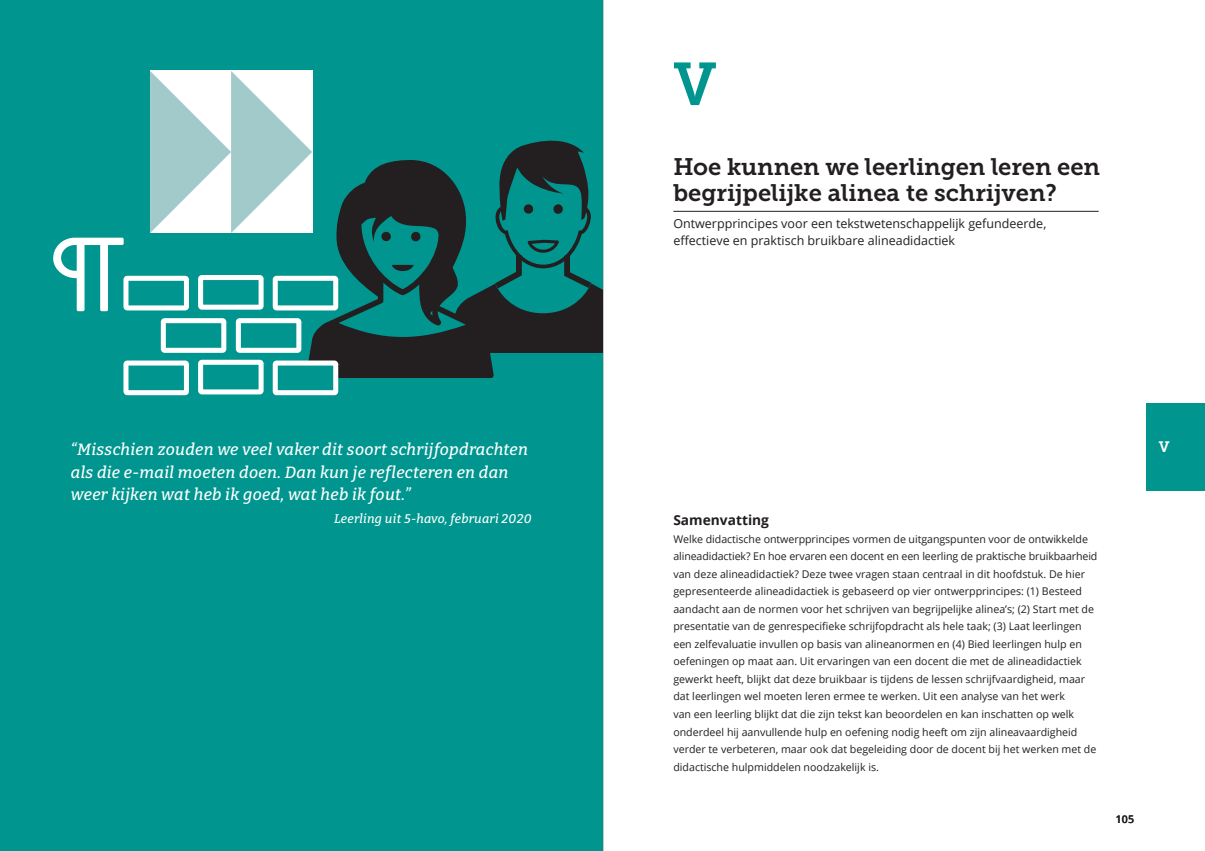
<style>
.page{position:relative;width:1205px;height:851px;background:#fff}
.page>*{position:absolute;margin:0;border:0;box-sizing:border-box;transform-origin:0 0}
.t1{font:60px "Museo Slab 700";color:#00968f}
.t2{font:23.75px/26.2px "Museo Slab 700";letter-spacing:-.005em;color:#231f20}
.t3{font:italic 500 16.25px/22.5px "Bitter";letter-spacing:.02em;color:#fff}
.t4{font:15px "Museo Slab 700";color:#fff}
.t5{font:700 13.75px "Open Sans";color:#231f20}
.t6{font:12.5px/17.5px "Open Sans";color:#231f20}
.t7{font:italic 500 12.5px "Bitter";letter-spacing:.02em;color:#fff}
.t8{font:10.62px/17.5px "Open Sans";color:#231f20}
.t9{font:600 10.62px "Open Sans";color:#231f20}
</style>
<div class="page">
<hr style="left:602px;top:0;width:1px;height:850px;background:#231f20">
<div style="left:0;top:0;width:602px;height:850px;background:#00968f"></div>
<svg style="left:53px;top:71px;width:549px;height:324px"></svg>
<hr style="left:673px;top:211px;width:425px;height:1px;background:#231f20">
<div style="left:1146px;top:402px;width:59px;height:88px;background:#00968f"></div>
<h3 class="t3" style="left:71px;top:438px;width:459px">“Misschien zouden we veel vaker dit soort schrijfopdrachten als die e-mail moeten doen. Dan kun je reflecteren en dan weer kijken wat heb ik goed, wat heb ik fout.”</h3>
<p class="t7" style="left:334px;top:510px;width:199px">Leerling uit 5-havo, februari 2020</p>
<h1 class="t1" style="left:673px;top:50px;width:45px">V</h1>
<h2 class="t2" style="left:673px;top:154px;width:428px">Hoe kunnen we leerlingen leren een begrijpelijke alinea te schrijven?</h2>
<p class="t6" style="left:673px;top:214px;width:374px">Ontwerpprincipes voor een tekstwetenschappelijk gefundeerde, effectieve en praktisch bruikbare alineadidactiek</p>
<p class="t5" style="left:673px;top:510px;width:97px">Samenvatting</p>
<p class="t8" style="left:673px;top:530px;width:426px">Welke didactische ontwerpprincipes vormen de uitgangspunten voor de ontwikkelde alineadidactiek? En hoe ervaren een docent en een leerling de praktische bruikbaarheid van deze alineadidactiek? Deze twee vragen staan centraal in dit hoofdstuk. De hier gepresenteerde alineadidactiek is gebaseerd op vier ontwerpprincipes: (1) Besteed aandacht aan de normen voor het schrijven van begrijpelijke alinea’s; (2) Start met de presentatie van de genrespecifieke schrijfopdracht als hele taak; (3) Laat leerlingen een zelfevaluatie invullen op basis van alineanormen en (4) Bied leerlingen hulp en oefeningen op maat aan. Uit ervaringen van een docent die met de alineadidactiek gewerkt heeft, blijkt dat deze bruikbaar is tijdens de lessen schrijfvaardigheid, maar dat leerlingen wel moeten leren ermee te werken. Uit een analyse van het werk<br>van een leerling blijkt dat die zijn tekst kan beoordelen en kan inschatten op welk onderdeel hij aanvullende hulp en oefening nodig heeft om zijn alineavaardigheid verder te verbeteren, maar ook dat begeleiding door de docent bij het werken met de didactische hulpmiddelen noodzakelijk is.</p>
<p class="t9" style="left:1115px;top:811px;width:20px">105</p>
<h3 class="t4" style="left:1159px;top:438px;width:12px">V</h3>
</div>
